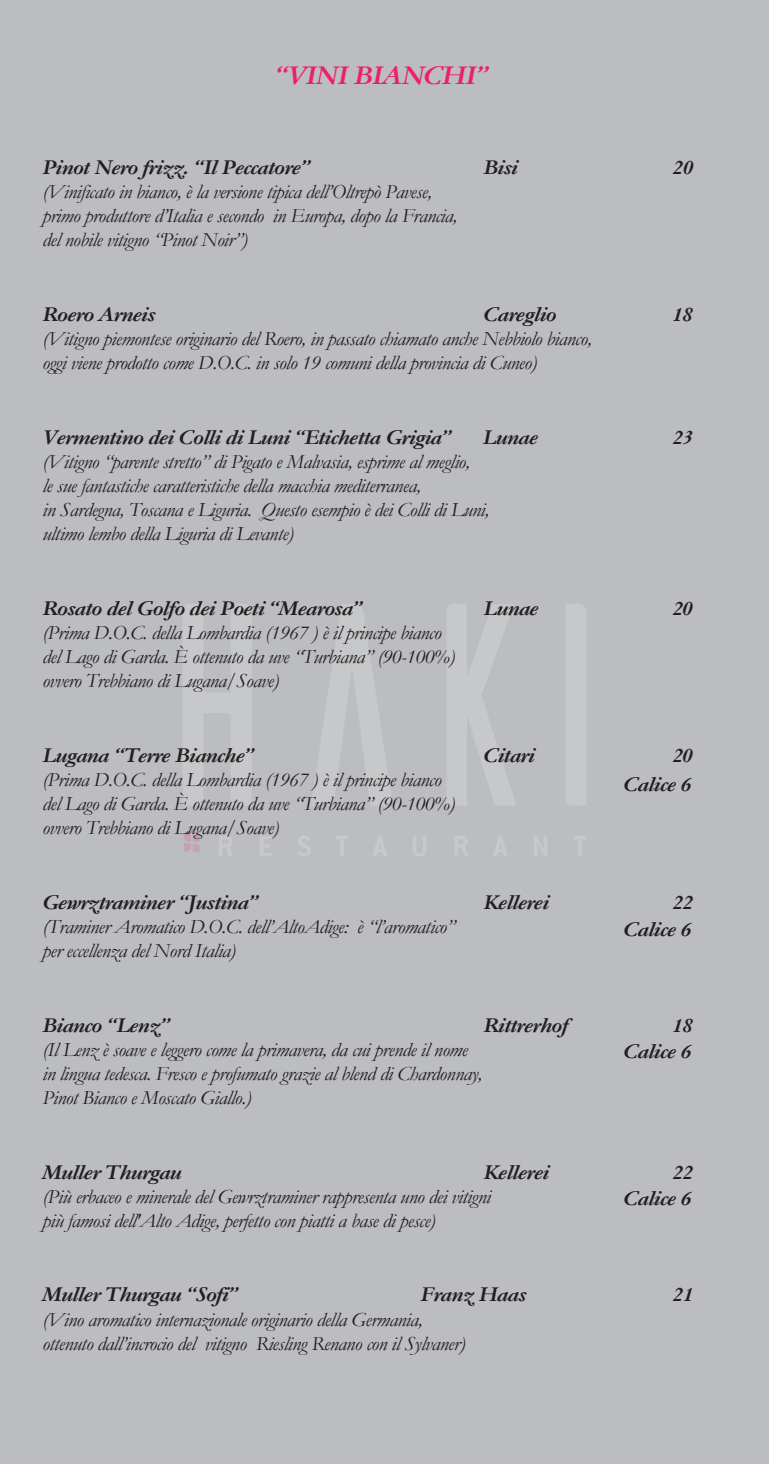
<style>
.page{position:relative;width:769px;height:1464px;background:#fff}
.page>*{position:absolute;margin:0;border:0;box-sizing:border-box;transform-origin:0 0}
.t1{font:italic 700 28px "Garamond";letter-spacing:-.025em;color:#ed1f6d;scale:1.04 1}
.t2{font:italic 700 21.88px "Garamond";letter-spacing:-.025em;color:#231f20;scale:1.04 1}
.t3{font:italic 20.12px/24.2px "Garamond";letter-spacing:-.025em;color:#231f20;scale:1.04 1}
</style>
<div class="page">
<div style="left:0;top:0;width:769px;height:1463px;background:#bcbdc0"></div>
<svg style="left:183px;top:603px;width:403px;height:202px;background:#bfc0c3"></svg>
<svg style="left:219px;top:835px;width:367px;height:21px;background:#bebfc1"></svg>
<svg style="left:184px;top:833px;width:16px;height:18px"></svg>
<h1 class="t1" style="left:275px;top:56px;width:207px">“VINI BIANCHI”</h1>
<p class="t2" style="left:42px;top:152px;width:259px">Pinot Nero frizz. “Il Peccatore”</p>
<p class="t2" style="left:483px;top:152px;width:35px">Bisi</p>
<p class="t2" style="left:672px;top:152px;width:22px">20</p>
<p class="t3" style="left:42px;top:179px;width:401px">(Vinificato in bianco, è la versione tipica dell’Oltrepò Pavese, primo produttore d’Italia e secondo in Europa, dopo la Francia, del nobile vitigno “Pinot Noir”)</p>
<p class="t2" style="left:42px;top:299px;width:110px">Roero Arneis</p>
<p class="t2" style="left:483px;top:299px;width:72px">Careglio</p>
<p class="t2" style="left:672px;top:299px;width:21px">18</p>
<p class="t3" style="left:42px;top:326px;width:530px">(Vitigno piemontese originario del Roero, in passato chiamato anche Nebbiolo bianco, oggi viene prodotto come D.O.C. in solo 19 comuni della provincia di Cuneo)</p>
<p class="t2" style="left:42px;top:421px;width:395px">Vermentino dei Colli di Luni “Etichetta Grigia”</p>
<p class="t2" style="left:483px;top:421px;width:55px">Lunae</p>
<p class="t2" style="left:672px;top:421px;width:21px">23</p>
<p class="t3" style="left:42px;top:449px;width:431px">(Vitigno “parente stretto” di Pigato e Malvasia, esprime al meglio,<br>le sue fantastiche caratteristiche della macchia mediterranea,<br>in Sardegna, Toscana e Liguria. Questo esempio è dei Colli di Luni, ultimo lembo della Liguria di Levante)</p>
<p class="t2" style="left:42px;top:593px;width:310px">Rosato del Golfo dei Poeti “Mearosa”</p>
<p class="t2" style="left:483px;top:593px;width:55px">Lunae</p>
<p class="t2" style="left:672px;top:593px;width:21px">20</p>
<p class="t3" style="left:42px;top:620px;width:398px">(Prima D.O.C. della Lombardia (1967 ) è il principe bianco del Lago di Garda. È ottenuto da uve “Turbiana” (90-100%) ovvero Trebbiano di Lugana/Soave)</p>
<p class="t2" style="left:42px;top:739px;width:205px">Lugana “Terre Bianche”</p>
<p class="t2" style="left:483px;top:739px;width:51px">Citari</p>
<p class="t2" style="left:672px;top:739px;width:21px">20</p>
<p class="t3" style="left:42px;top:767px;width:398px">(Prima D.O.C. della Lombardia (1967 ) è il principe bianco del Lago di Garda. È ottenuto da uve “Turbiana” (90-100%) ovvero Trebbiano di Lugana/Soave)</p>
<p class="t2" style="left:623px;top:768px;width:67px">Calice 6</p>
<p class="t2" style="left:42px;top:886px;width:209px">Gewrztraminer “Justina”</p>
<p class="t2" style="left:483px;top:886px;width:65px">Kellerei</p>
<p class="t2" style="left:672px;top:886px;width:21px">22</p>
<p class="t3" style="left:42px;top:914px;width:398px">(Traminer Aromatico D.O.C. dell’AltoAdige: è “l’aromatico” per eccellenza del Nord Italia)</p>
<p class="t2" style="left:623px;top:913px;width:67px">Calice 6</p>
<p class="t2" style="left:42px;top:1009px;width:124px">Bianco “Lenz”</p>
<p class="t2" style="left:483px;top:1009px;width:83px">Rittrerhof</p>
<p class="t2" style="left:672px;top:1009px;width:21px">18</p>
<p class="t3" style="left:42px;top:1037px;width:425px">(Il Lenz è soave e leggero come la primavera, da cui prende il nome in lingua tedesca. Fresco e profumato grazie al blend di Chardonnay,<br>Pinot Bianco e Moscato Giallo.)</p>
<p class="t2" style="left:623px;top:1035px;width:67px">Calice 6</p>
<p class="t2" style="left:42px;top:1156px;width:136px">Muller Thurgau</p>
<p class="t2" style="left:483px;top:1156px;width:65px">Kellerei</p>
<p class="t2" style="left:672px;top:1156px;width:21px">22</p>
<p class="t3" style="left:42px;top:1183px;width:433px">(Più erbaceo e minerale del Gewrztraminer rappresenta uno dei vitigni più famosi dell'Alto Adige, perfetto con piatti a base di pesce)</p>
<p class="t2" style="left:623px;top:1183px;width:67px">Calice 6</p>
<p class="t2" style="left:42px;top:1279px;width:190px">Muller Thurgau “Sofi”</p>
<p class="t2" style="left:420px;top:1279px;width:103px">Franz Haas</p>
<p class="t2" style="left:672px;top:1279px;width:22px">21</p>
<p class="t3" style="left:42px;top:1306px;width:408px">(Vino aromatico internazionale originario della Germania, ottenuto dall’incrocio del vitigno Riesling Renano con il Sylvaner)</p>
</div>
